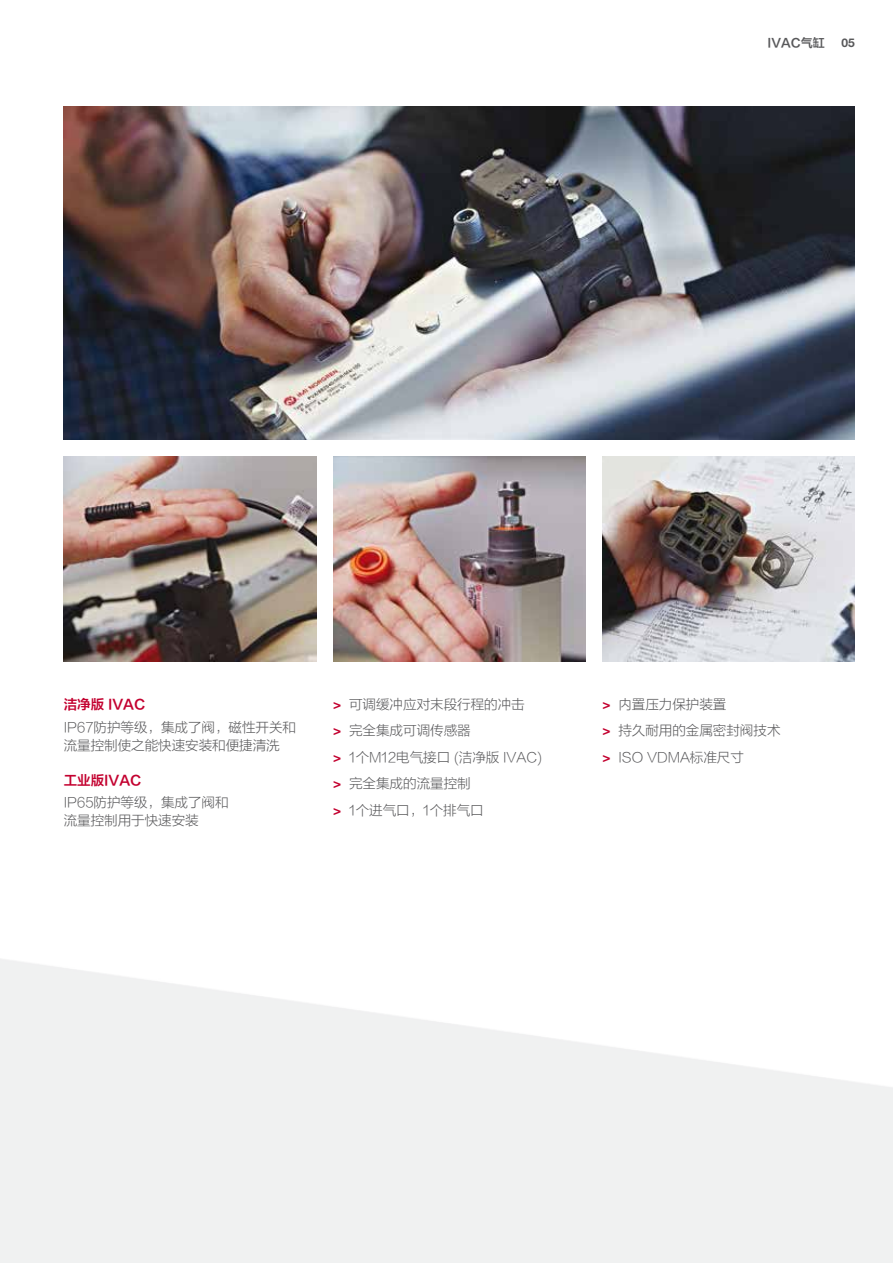
<style>
.page{position:relative;width:893px;height:1263px;background:#fff}
.page>*{position:absolute;margin:0;border:0;box-sizing:border-box;transform-origin:0 0}
.t1{font:13.5px/26.5px "FZLTXHJW GB1 0";color:#58585a}
.t2{font:13.5px "FZLTZCHJW GB1 0";color:#c3002f}
.t3{font:12px "FZLTZCHJW GB1 0";color:#58585a}
.t4{font:700 12px "Helvetica Neue LTW1 G";color:#58585a}
.s1{font-family:"Helvetica Neue LTW1 G";font-weight:700;color:#c3002f}
</style>
<div class="page">
<img style="left:0;top:106px;width:893px;height:1157px">
<img style="left:64px;top:106px;width:791px;height:333px">
<img style="left:64px;top:456px;width:252px;height:205px">
<img style="left:333px;top:456px;width:252px;height:205px">
<img style="left:602px;top:456px;width:253px;height:205px">
<p class="t3" style="left:768px;top:36px;width:59px">IVAC气缸</p>
<p class="t4" style="left:841px;top:35px;width:15px">05</p>
<p class="t2" style="left:64px;top:697px;width:83px">洁净版 IVAC</p>
<p class="t1" style="left:64px;top:718px;width:234px;line-height:18px">IP67防护等级，集成了阀，磁性开关和流量控制使之能快速安装和便捷清洗</p>
<p class="t2" style="left:64px;top:772px;width:79px">工业版IVAC</p>
<p class="t1" style="left:64px;top:794px;width:166px;line-height:18px">IP65防护等级，集成了阀和流量控制用于快速安装</p>
<p class="t1" style="left:333px;top:691px;width:210px"><span class="s1">&gt;</span> 可调缓冲应对末段行程的冲击<br><span class="s1">&gt;</span> 完全集成可调传感器<br><span class="s1">&gt;</span> 1个M12电气接口 (洁净版 IVAC) <span class="s1">&gt;</span> 完全集成的流量控制<br><span class="s1">&gt;</span> 1个进气口，1个排气口</p>
<p class="t1" style="left:602px;top:691px;width:180px"><span class="s1">&gt;</span> 内置压力保护装置<br><span class="s1">&gt;</span> 持久耐用的金属密封阀技术<span class="s1">&gt;</span> ISO VDMA标准尺寸</p>
</div>
